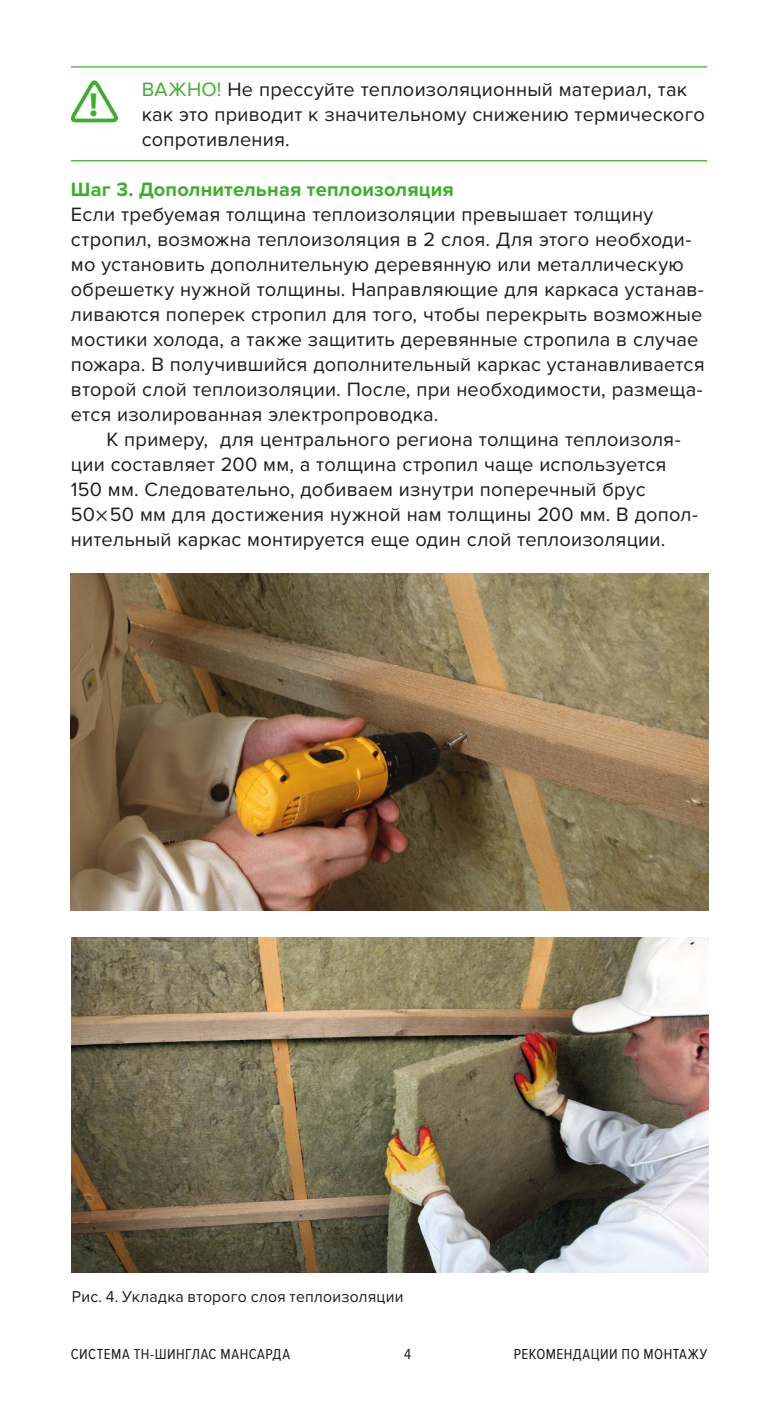
<style>
.page{position:relative;width:780px;height:1418px;background:#fff}
.page>*{position:absolute;margin:0;border:0;box-sizing:border-box;transform-origin:0 0}
.t1{font:700 33.5px "Myriad Pro";color:#3dae2b}
.t2{font:20px/25px "Proxima Nova";letter-spacing:.01em;color:#1d1d1b}
.t3{font:700 20px "Proxima Nova";letter-spacing:.01em;color:#3dae2b}
.t4{font:16.25px "Proxima Nova";letter-spacing:.015em;color:#1d1d1b}
.t5{font:15px "Proxima Nova Cond";letter-spacing:.03em;color:#1d1d1b}
.s1{color:#3dae2b}
.s2{font-family:"Myriad Pro"}
</style>
<div class="page">
<hr style="left:71px;top:66px;width:636px;height:2px;background:#3dae2b">
<hr style="left:71px;top:160px;width:636px;height:1px;background:#3dae2b">
<img style="left:71px;top:573px;width:637px;height:338px">
<img style="left:72px;top:937px;width:636px;height:335px">
<svg style="left:70px;top:80px;width:49px;height:43px"></svg>
<h1 class="t1" style="left:89px;top:83px;width:10px">!</h1>
<p class="t2" style="left:142px;top:77px;width:564px"><span class="s1">ВАЖНО!</span> Не прессуйте теплоизоляционный материал, так как это приводит к значительному снижению термического сопротивления.</p>
<p class="t3" style="left:71px;top:177px;width:384px">Шаг 3. Дополнительная теплоизоляция</p>
<p class="t2" style="left:71px;top:202px;width:635px">Если требуемая толщина теплоизоляции превышает толщину стропил, возможна теплоизоляция в 2 слоя. Для этого необходи&shy;мо установить дополнительную деревянную или металлическую обрешетку нужной толщины. Направляющие для каркаса устанав&shy;ливаются поперек стропил для того, чтобы перекрыть возможные мостики холода, а также защитить деревянные стропила в случае пожара. В получившийся дополнительный каркас устанавливается второй слой теплоизоляции. После, при необходимости, размеща&shy;ется изолированная электропроводка.</p>
<p class="t2" style="left:71px;top:427px;width:628px;text-indent:35px">К примеру, для центрального региона толщина теплоизоля&shy;ции составляет 200 мм, а толщина стропил чаще используется 150 мм. Следовательно, добиваем изнутри поперечный брус<br>50 <span class="s2">×</span>50 мм для достижения нужной нам толщины 200 мм. В допол&shy;нительный каркас монтируется еще один слой теплоизоляции.</p>
<p class="t4" style="left:72px;top:1286px;width:333px">Рис. 4. Укладка второго слоя теплоизоляции</p>
<p class="t5" style="left:71px;top:1345px;width:220px">СИСТЕМА ТН-ШИНГЛАС МАНСАРДА</p>
<p class="t5" style="left:514px;top:1345px;width:195px">РЕКОМЕНДАЦИИ ПО МОНТАЖУ</p>
<p class="t5" style="left:404px;top:1345px;width:8px">4</p>
</div>
